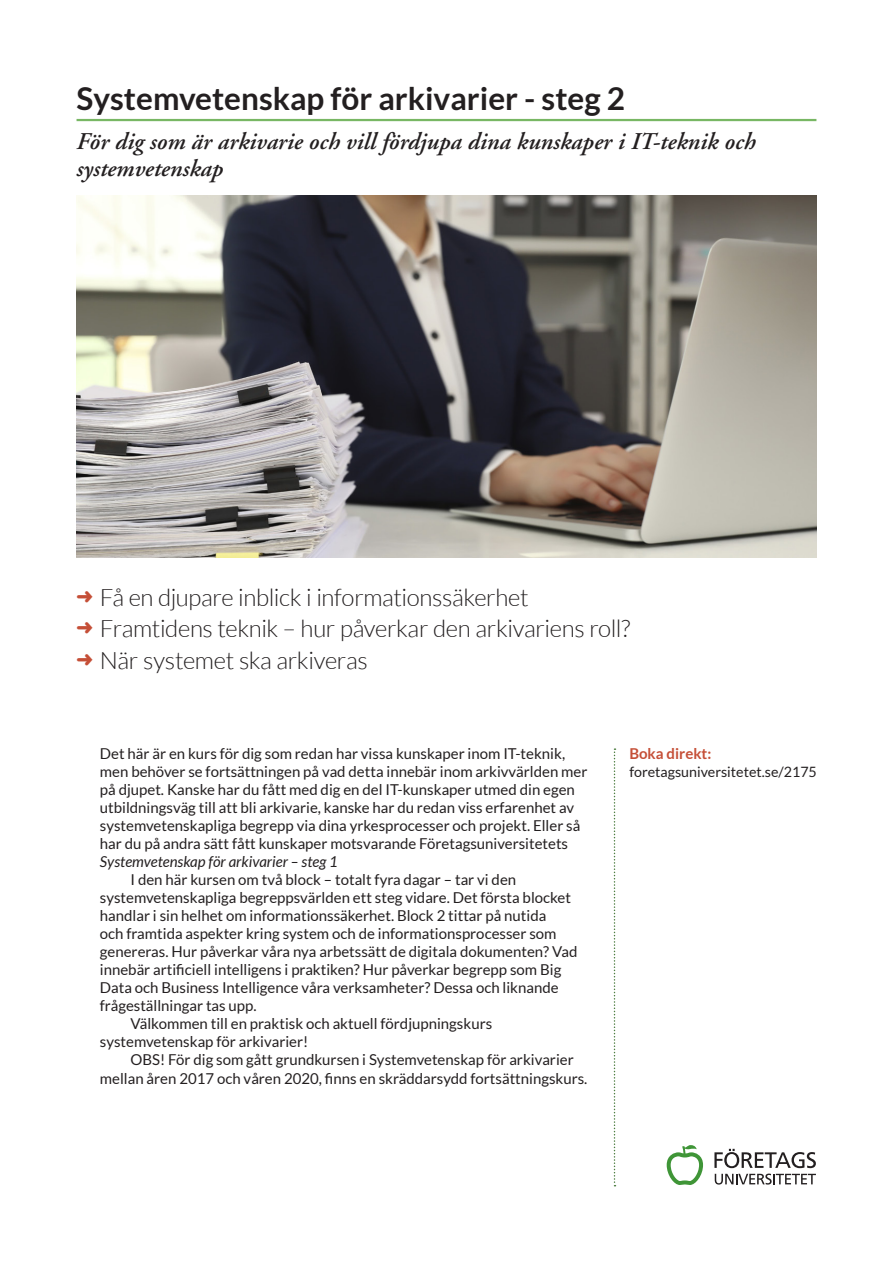
<style>
.page{position:relative;width:893px;height:1263px;background:#fff}
.page>*{position:absolute;margin:0;border:0;box-sizing:border-box;transform-origin:0 0}
.Puff-brodtext-rubrik{font:700 31.5px "Lato";color:#231f20}
.t1{font:300 24px "Lato";letter-spacing:-.015em;color:#231f20}
.Bild-rubrik2{font:italic 600 24px/27px "Adobe Garamond";color:#231f20}
.Saljtext-brodtext{font:15px/18px "Lato";color:#231f20}
.Boka-rubrik{font:700 15px "Lato";color:#c54f37}
.Boka-rubrik-2{font:14.25px "Lato";color:#231f20}
.s1{color:#c54f37}
.s2{font-style:italic}
</style>
<div class="page">
<svg style="left:667px;top:1145px;width:36px;height:40px"></svg>
<svg style="left:714px;top:1149px;width:102px;height:35px"></svg>
<img style="left:77px;top:196px;width:739px;height:361px">
<hr style="left:77px;top:119px;width:739px;height:2px;background:#78b764">
<svg style="left:614px;top:748px;width:1px;height:438px"></svg>
<p class="Puff-brodtext-rubrik" style="left:77px;top:81px;width:550px">Systemvetenskap för arkivarier - steg 2</p>
<p class="Bild-rubrik2" style="left:77px;top:128px;width:680px">För dig som är arkivarie och vill fördjupa dina kunskaper i IT-teknik och systemvetenskap</p>
<p class="t1" style="left:77px;top:585px;width:454px"><span class="s1">➜</span> Få en djupare inblick i informationssäkerhet</p>
<p class="t1" style="left:77px;top:616px;width:555px"><span class="s1">➜</span> Framtidens teknik – hur påverkar den arkivariens roll?</p>
<p class="t1" style="left:77px;top:647px;width:293px"><span class="s1">➜</span> När systemet ska arkiveras</p>
<p class="Saljtext-brodtext" style="left:100px;top:745px;width:489px">Det här är en kurs för dig som redan har vissa kunskaper inom IT-teknik, men behöver se fortsättningen på vad detta innebär inom arkivvärlden mer på djupet. Kanske har du fått med dig en del IT-kunskaper utmed din egen utbildningsväg till att bli arkivarie, kanske har du redan viss erfarenhet av systemvetenskapliga begrepp via dina yrkesprocesser och projekt. Eller så har du på andra sätt fått kunskaper motsvarande Företagsuniversitetets <span class="s2">Systemvetenskap för arkivarier – steg 1</span></p>
<p class="Saljtext-brodtext" style="left:100px;top:871px;width:479px;text-indent:31px">I den här kursen om två block – totalt fyra dagar – tar vi den systemvetenskapliga begreppsvärlden ett steg vidare. Det första blocket handlar i sin helhet om informationssäkerhet. Block 2 tittar på nutida<br>och framtida aspekter kring system och de informationsprocesser som genereras. Hur påverkar våra nya arbetssätt de digitala dokumenten? Vad innebär artificiell intelligens i praktiken? Hur påverkar begrepp som Big Data och Business Intelligence våra verksamheter? Dessa och liknande frågeställningar tas upp.</p>
<p class="Saljtext-brodtext" style="left:100px;top:1015px;width:394px;text-indent:31px">Välkommen till en praktisk och aktuell fördjupningskurs systemvetenskap för arkivarier!</p>
<p class="Saljtext-brodtext" style="left:100px;top:1051px;width:489px;text-indent:31px">OBS! För dig som gått grundkursen i Systemvetenskap för arkivarier mellan åren 2017 och våren 2020, finns en skräddarsydd fortsättningskurs.</p>
<p class="Boka-rubrik" style="left:629px;top:745px;width:84px">Boka direkt:</p>
<p class="Boka-rubrik-2" style="left:629px;top:764px;width:189px">foretagsuniversitetet.se/2175</p>
</div>
